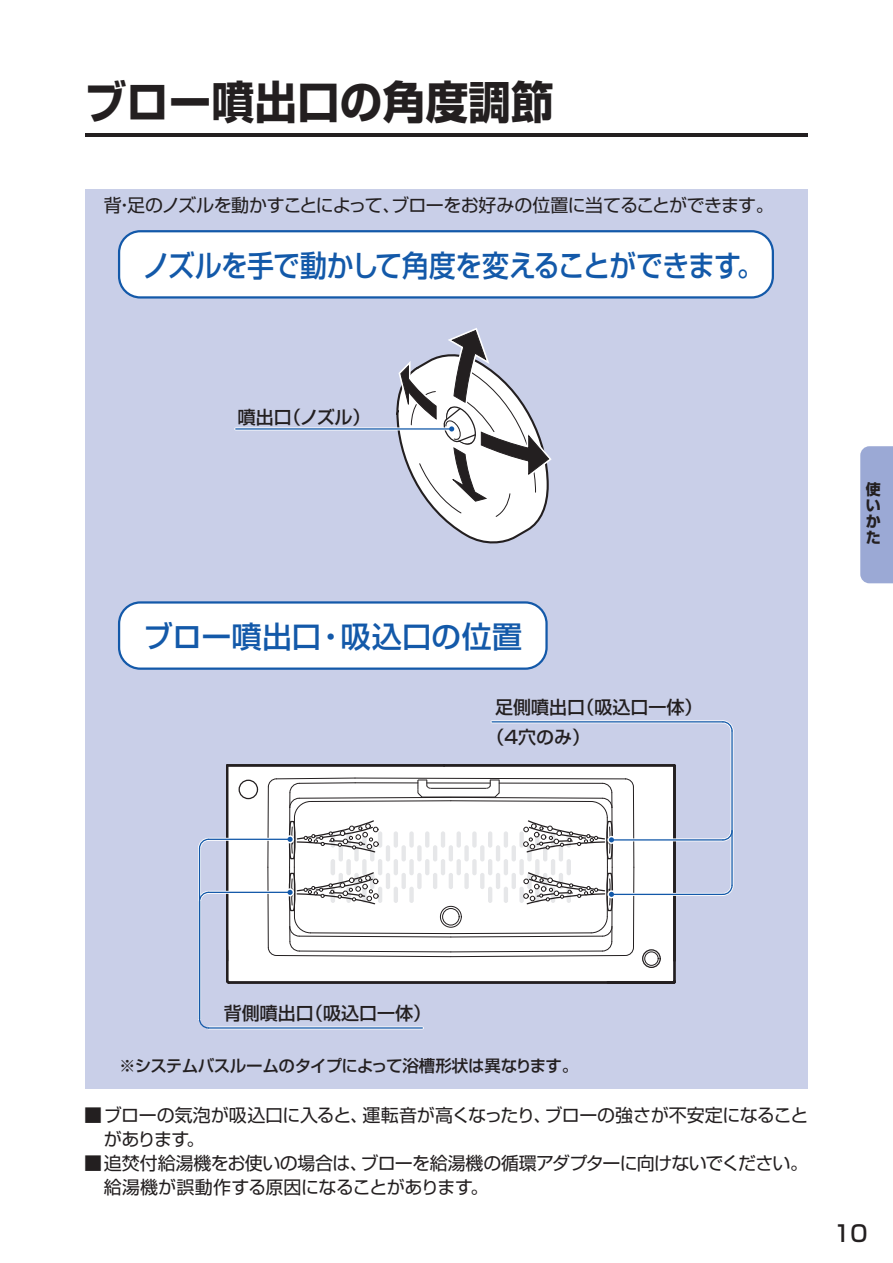
<style>
.page{position:relative;width:893px;height:1263px;background:#fff}
.page>*{position:absolute;margin:0;border:0;box-sizing:border-box;transform-origin:0 0}
.t1{font:700 45px "Shin Go Pro";color:#231f20;scale:.95 1}
.t2{font:500 30px "Shin Go Pro";letter-spacing:-.02em;color:#1359a9;scale:.9 1}
.t3{font:500 30px "Shin Go Pro";letter-spacing:.005em;color:#1359a9}
.t4{font:500 22.5px "Shin Go Pro";color:#231f20}
.t5{font:18px/24px "Shin Go Pro";letter-spacing:-.03em;color:#231f20}
.t6{font:500 18px/29.5px "Shin Go Pro";color:#231f20}
.t7{font:500 16.5px "Shin Go Pro";letter-spacing:-.03em;color:#231f20}
.t8{font:700 15px/16.2px "Shin Go Pro";color:#231f20;text-align:justify}
</style>
<div class="page">
<div style="left:85px;top:189px;width:723px;height:900px;background:#c9cfe8"></div>
<div style="left:227px;top:765px;width:446px;height:217px;background:#fff"></div>
<div style="left:644px;top:951px;width:14px;height:15px;border:1px solid #231f20;border-radius:50%"></div>
<div style="left:642px;top:949px;width:19px;height:19px;border:1px solid #231f20;border-radius:50%"></div>
<div style="left:239px;top:780px;width:19px;height:19px;border:1px solid #231f20;border-radius:50%"></div>
<hr style="left:673px;top:765px;width:3px;height:216px;background:#231f20">
<hr style="left:227px;top:764px;width:217px;height:2px;background:#231f20">
<hr style="left:444px;top:764px;width:230px;height:2px;background:#231f20">
<hr style="left:226px;top:765px;width:2px;height:196px;background:#231f20">
<hr style="left:229px;top:981px;width:444px;height:2px;background:#231f20">
<hr style="left:226px;top:950px;width:2px;height:31px;background:#231f20">
<svg style="left:226px;top:979px;width:5px;height:5px"></svg>
<svg style="left:671px;top:979px;width:5px;height:5px"></svg>
<hr style="left:85px;top:134px;width:723px;height:2px;background:#231f20">
<hr style="left:198px;top:848px;width:3px;height:53px;background:#fff">
<hr style="left:209px;top:891px;width:81px;height:3px;background:#fff">
<hr style="left:209px;top:838px;width:81px;height:3px;background:#fff">
<svg style="left:198px;top:889px;width:14px;height:12px"></svg>
<hr style="left:198px;top:901px;width:3px;height:118px;background:#fff">
<hr style="left:209px;top:1026px;width:213px;height:3px;background:#fff">
<svg style="left:198px;top:1017px;width:12px;height:12px"></svg>
<hr style="left:199px;top:901px;width:1px;height:118px;background:#1359a9">
<hr style="left:209px;top:1027px;width:213px;height:1px;background:#1359a9">
<svg style="left:198px;top:837px;width:14px;height:14px"></svg>
<hr style="left:199px;top:848px;width:1px;height:53px;background:#1359a9">
<hr style="left:730px;top:731px;width:3px;height:100px;background:#fff">
<hr style="left:492px;top:720px;width:231px;height:3px;background:#fff">
<hr style="left:730px;top:831px;width:3px;height:54px;background:#fff">
<hr style="left:611px;top:838px;width:112px;height:3px;background:#fff">
<hr style="left:611px;top:893px;width:112px;height:3px;background:#fff">
<svg style="left:720px;top:828px;width:14px;height:15px"></svg>
<svg style="left:720px;top:720px;width:14px;height:14px"></svg>
<hr style="left:731px;top:731px;width:2px;height:100px;background:#1359a9">
<hr style="left:492px;top:721px;width:231px;height:1px;background:#1359a9">
<svg style="left:720px;top:882px;width:14px;height:14px"></svg>
<hr style="left:731px;top:831px;width:2px;height:54px;background:#1359a9">
<div style="left:119px;top:602px;width:428px;height:67px;background:#fff;border-radius:21px"></div>
<div style="left:118px;top:601px;width:430px;height:69px;border:2px solid #1359a9;border-radius:21px"></div>
<hr style="left:611px;top:839px;width:112px;height:1px;background:#1359a9">
<hr style="left:611px;top:894px;width:112px;height:1px;background:#1359a9">
<hr style="left:209px;top:892px;width:81px;height:1px;background:#1359a9">
<svg style="left:267px;top:777px;width:367px;height:180px"></svg>
<hr style="left:209px;top:839px;width:81px;height:1px;background:#1359a9">
<div style="left:860px;top:446px;width:33px;height:137px;background:#9ba9d5"></div>
<hr style="left:236px;top:427px;width:216px;height:3px;background:#fff">
<svg style="left:395px;top:328px;width:157px;height:216px"></svg>
<hr style="left:236px;top:428px;width:216px;height:2px;background:#1359a9">
<div style="left:119px;top:231px;width:654px;height:66px;background:#fff;border-radius:21px"></div>
<div style="left:118px;top:230px;width:656px;height:69px;border:2px solid #1359a9;border-radius:21px"></div>
<h1 class="t1" style="left:84px;top:66px;width:496px">ブロー噴出口の角度調節</h1>
<p class="t5" style="left:104px;top:191px;width:672px">背・足のノズルを動かすことによって、ブローをお好みの位置に当てることができます。</p>
<h2 class="t2" style="left:143px;top:241px;width:692px">ノズルを手で動かして角度を変えることができます。</h2>
<p class="t6" style="left:238px;top:400px;width:134px">噴出口（ノズル）</p>
<h2 class="t3" style="left:143px;top:612px;width:381px">ブロー噴出口・吸込口の位置</h2>
<p class="t6" style="left:486px;top:690px;width:217px;text-indent:9px">足側噴出口（吸込口一体）（4穴のみ）</p>
<p class="t8" style="left:866px;top:479px;width:16px">使いかた</p>
<p class="t6" style="left:224px;top:996px;width:209px">背側噴出口（吸込口一体）</p>
<p class="t7" style="left:119px;top:1052px;width:461px">※システムバスルームのタイプによって浴槽形状は異なります。</p>
<p class="t5" style="left:104px;top:1100px;width:706px;text-indent:-20px">■ブローの気泡が吸込口に入ると、運転音が高くなったり、ブローの強さが不安定になることがあります。</p>
<p class="t5" style="left:104px;top:1148px;width:706px;text-indent:-20px">■追焚付給湯機をお使いの場合は、ブローを給湯機の循環アダプターに向けないでください。給湯機が誤動作する原因になることがあります。</p>
<p class="t4" style="left:833px;top:1215px;width:36px">10</p>
</div>
